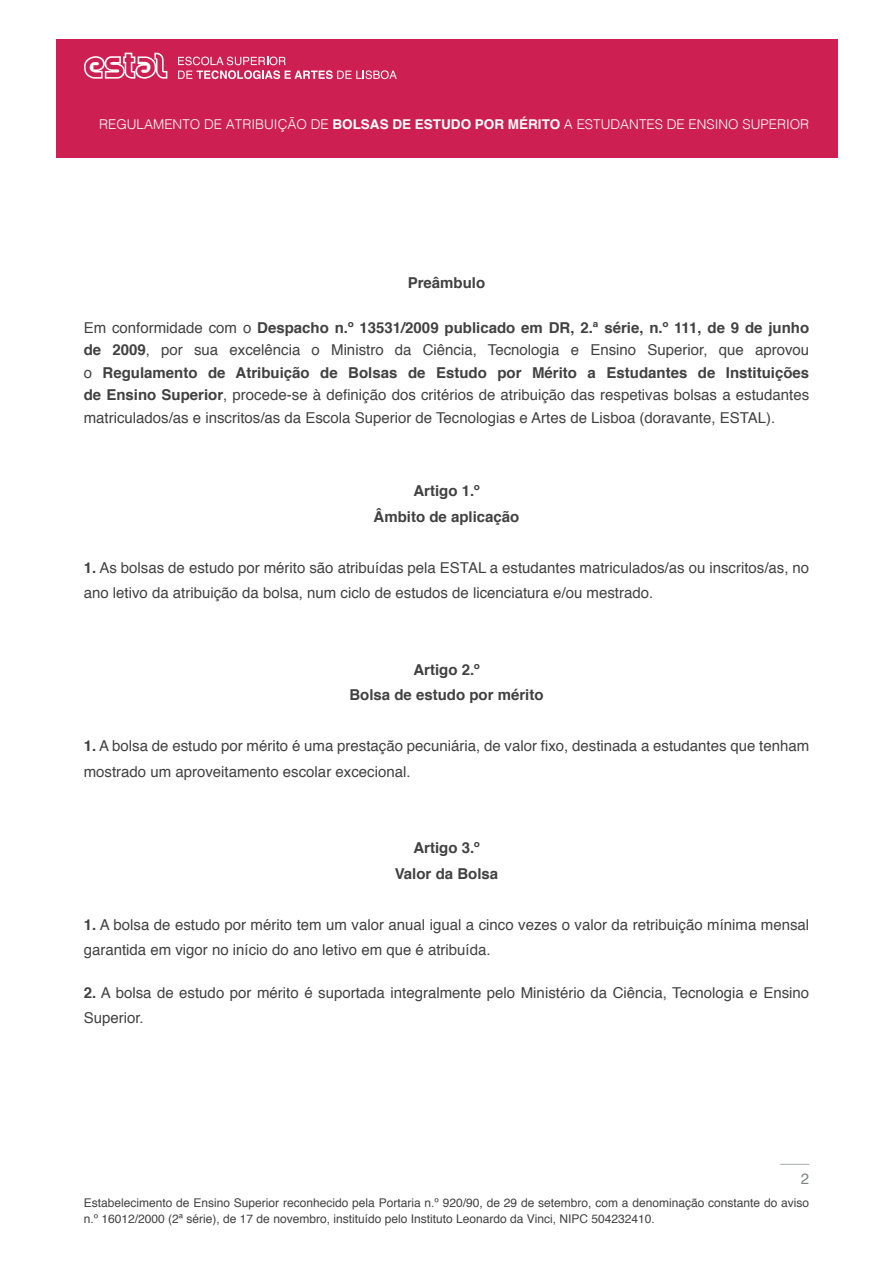
<style>
.page{position:relative;width:893px;height:1263px;background:#fff}
.page>*{position:absolute;margin:0;border:0;box-sizing:border-box;transform-origin:0 0}
.TEXTO{font:15px/22.5px "Helvetica";color:#414142}
.TEXTO-2{font:700 15px "Helvetica";color:#414142}
.t1{font:15px "Helvetica";color:#818486}
.t2{font:300 13.5px "Helvetica";color:#fff}
.t3{font:12px/16.5px "Helvetica";color:#414142}
.s1{font-weight:700}
</style>
<div class="page">
<div style="left:56px;top:40px;width:781px;height:118px;background:#ce1f52"></div>
<svg style="left:84px;top:53px;width:83px;height:26px"></svg>
<svg style="left:178px;top:57px;width:219px;height:22px"></svg>
<svg style="left:780px;top:1164px;width:29px;height:1px"></svg>
<p class="t2" style="left:99px;top:113px;width:712px">REGULAMENTO DE ATRIBUIÇÃO DE <span class="s1">BOLSAS DE ESTUDO POR MÉRITO</span> A ESTUDANTES DE ENSINO SUPERIOR</p>
<p class="TEXTO-2" style="left:408px;top:270px;width:79px">Preâmbulo</p>
<p class="TEXTO" style="left:84px;top:317px;width:727px;text-align:justify">Em conformidade com o <span class="s1">Despacho n.º 13531/2009 publicado em DR, 2.ª série, n.º 111, de 9 de junho de 2009</span>, por sua excelência o Ministro da Ciência, Tecnologia e Ensino Superior, que aprovou o <span class="s1">Regulamento de Atribuição de Bolsas de Estudo por Mérito a Estudantes de Instituições de Ensino Superior</span>, procede-se à definição dos critérios de atribuição das respetivas bolsas a estudantes matriculados/as e inscritos/as da Escola Superior de Tecnologias e Artes de Lisboa (doravante, ESTAL).</p>
<p class="TEXTO-2" style="left:413px;top:479px;width:68px">Artigo 1.º</p>
<p class="TEXTO-2" style="left:374px;top:504px;width:147px">Âmbito de aplicação</p>
<p class="TEXTO" style="left:84px;top:555px;width:727px;line-height:25.5px"><span class="s1">1.</span> As bolsas de estudo por mérito são atribuídas pela ESTAL a estudantes matriculados/as ou inscritos/as, no ano letivo da atribuição da bolsa, num ciclo de estudos de licenciatura e/ou mestrado.</p>
<p class="TEXTO-2" style="left:413px;top:657px;width:68px">Artigo 2.º</p>
<p class="TEXTO-2" style="left:349px;top:683px;width:196px">Bolsa de estudo por mérito</p>
<p class="TEXTO" style="left:84px;top:734px;width:727px;line-height:25.5px"><span class="s1">1.</span> A bolsa de estudo por mérito é uma prestação pecuniária, de valor fixo, destinada a estudantes que tenham mostrado um aproveitamento escolar excecional.</p>
<p class="TEXTO-2" style="left:413px;top:836px;width:68px">Artigo 3.º</p>
<p class="TEXTO-2" style="left:395px;top:861px;width:105px">Valor da Bolsa</p>
<p class="TEXTO" style="left:84px;top:912px;width:727px;line-height:25.5px"><span class="s1">1.</span> A bolsa de estudo por mérito tem um valor anual igual a cinco vezes o valor da retribuição mínima mensal garantida em vigor no início do ano letivo em que é atribuída.</p>
<p class="TEXTO" style="left:84px;top:980px;width:727px;line-height:25.5px"><span class="s1">2.</span> A bolsa de estudo por mérito é suportada integralmente pelo Ministério da Ciência, Tecnologia e Ensino<br>Superior.</p>
<p class="t1" style="left:801px;top:1167px;width:10px">2</p>
<p class="t3" style="left:84px;top:1194px;width:727px">Estabelecimento de Ensino Superior reconhecido pela Portaria n.º 920/90, de 29 de setembro, com a denominação constante do aviso n.º 16012/2000 (2ª série), de 17 de novembro, instituído pelo Instituto Leonardo da Vinci, NIPC 504232410.</p>
</div>
